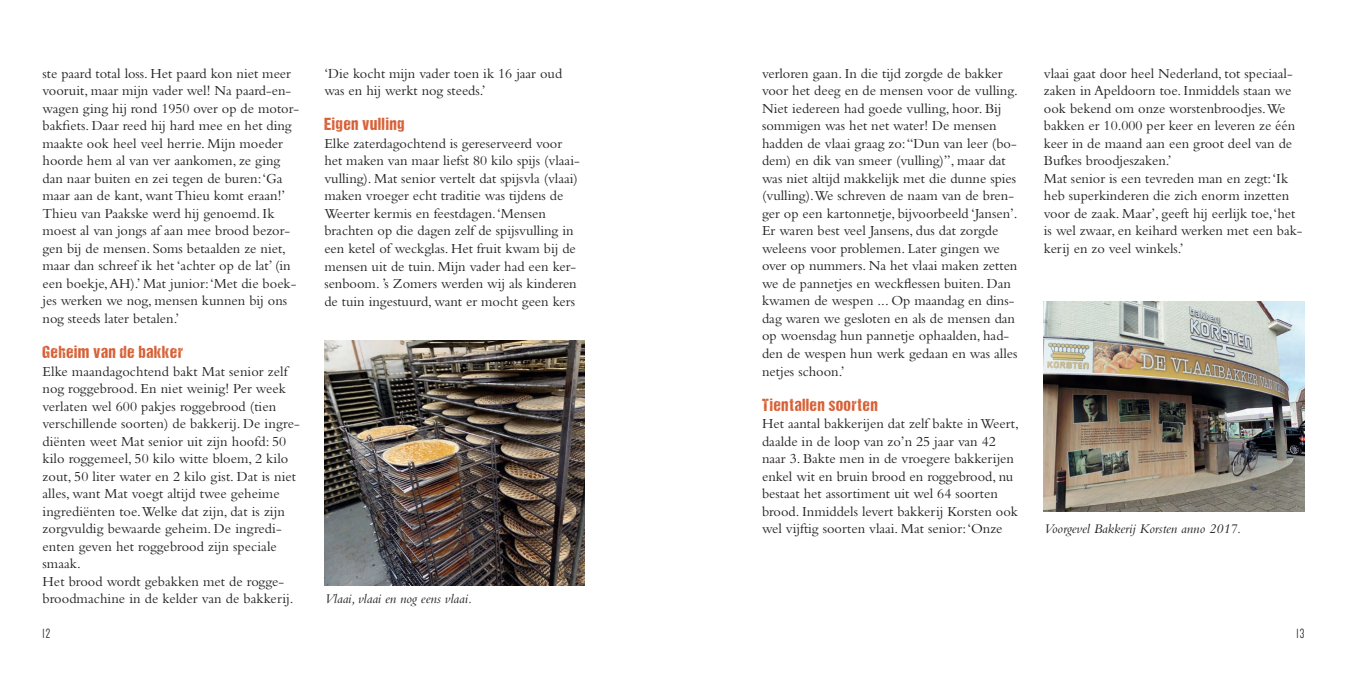
<style>
.page{position:relative;width:1347px;height:674px;background:#fff}
.page>*{position:absolute;margin:0;border:0;box-sizing:border-box;transform-origin:0 0}
.t1{font:17.5px "DCC Ash";letter-spacing:.05em;color:#d55c31}
.t2{font:14.38px/17.5px "Bembo Std";color:#231f20}
.t3{font:italic 13.75px "Bembo Std";color:#231f20}
.t4{font:13.75px "Dense";color:#231f20}
</style>
<div class="page">
<img style="left:1044px;top:301px;width:260px;height:210px">
<img style="left:324px;top:340px;width:261px;height:245px">
<p class="t2" style="left:43px;top:64px;width:258px">ste paard total loss. Het paard kon niet meer vooruit, maar mijn vader wel! Na paard-en&shy;wagen ging hij rond 1950 over op de motor&shy;bakfiets. Daar reed hij hard mee en het ding maakte ook heel veel herrie. Mijn moeder hoorde hem al van ver aankomen, ze ging dan naar buiten en zei tegen de buren: ‘Ga maar aan de kant, want Thieu komt eraan!’ Thieu van Paakske werd hij genoemd. Ik moest al van jongs af aan mee brood bezor&shy;gen bij de mensen. Soms betaalden ze niet, maar dan schreef ik het ‘achter op de lat’ (in een boekje, AH).’ Mat junior: ‘Met die boek&shy;jes werken we nog, mensen kunnen bij ons nog steeds later betalen.’</p>
<p class="t1" style="left:43px;top:342px;width:142px">Geheim van de bakker</p>
<p class="t2" style="left:43px;top:362px;width:259px">Elke maandagochtend bakt Mat senior zelf nog roggebrood. En niet weinig! Per week verlaten wel 600 pakjes roggebrood (tien verschillende soorten) de bakkerij. De ingre&shy;diënten weet Mat senior uit zijn hoofd: 50 kilo roggemeel, 50 kilo witte bloem, 2 kilo zout, 50 liter water en 2 kilo gist. Dat is niet alles, want Mat voegt altijd twee geheime ingrediënten toe. Welke dat zijn, dat is zijn zorgvuldig bewaarde geheim. De ingredi&shy;ënten geven het roggebrood zijn speciale smaak.<br>Het brood wordt gebakken met de rogge&shy;broodmachine in de kelder van de bakkerij.</p>
<p class="t2" style="left:324px;top:64px;width:239px">‘Die kocht mijn vader toen ik 16 jaar oud was en hij werkt nog steeds.’</p>
<p class="t1" style="left:324px;top:115px;width:81px">Eigen vulling</p>
<p class="t2" style="left:324px;top:134px;width:257px">Elke zaterdagochtend is gereserveerd voor het maken van maar liefst 80 kilo spijs (vlaai&shy;vulling). Mat senior vertelt dat spijsvla (vlaai) maken vroeger echt traditie was tijdens de Weerter kermis en feestdagen. ‘Mensen brachten op die dagen zelf de spijsvulling in een ketel of weckglas. Het fruit kwam bij de mensen uit de tuin. Mijn vader had een ker&shy;senboom. ’s Zomers werden wij als kinderen de tuin ingestuurd, want er mocht geen kers</p>
<p class="t3" style="left:324px;top:590px;width:149px">Vlaai, vlaai en nog eens vlaai.</p>
<p class="t2" style="left:762px;top:64px;width:257px">verloren gaan. In die tijd zorgde de bakker voor het deeg en de mensen voor de vulling.<br>Niet iedereen had goede vulling, hoor. Bij sommigen was het net water! De mensen hadden de vlaai graag zo: “Dun van leer (bo&shy;dem) en dik van smeer (vulling)”, maar dat was niet altijd makkelijk met die dunne spies (vulling).We schreven de naam van de bren&shy;ger op een kartonnetje, bijvoorbeeld ‘Jansen’.<br>Er waren best veel Jansens, dus dat zorgde weleens voor problemen. Later gingen we over op nummers. Na het vlaai maken zetten we de pannetjes en weckflessen buiten. Dan kwamen de wespen ... Op maandag en dins&shy;dag waren we gesloten en als de mensen dan op woensdag hun pannetje ophaalden, had&shy;den de wespen hun werk gedaan en was alles netjes schoon.’</p>
<p class="t1" style="left:762px;top:395px;width:117px">Tientallen soorten</p>
<p class="t2" style="left:762px;top:414px;width:258px">Het aantal bakkerijen dat zelf bakte in Weert, daalde in de loop van zo’n 25 jaar van 42 naar 3. Bakte men in de vroegere bakkerijen enkel wit en bruin brood en roggebrood, nu bestaat het assortiment uit wel 64 soorten brood. Inmiddels levert bakkerij Korsten ook wel vijftig soorten vlaai. Mat senior: ‘Onze</p>
<p class="t2" style="left:1044px;top:64px;width:260px">vlaai gaat door heel Nederland, tot speciaal&shy;zaken in Apeldoorn toe. Inmiddels staan we ook bekend om onze worstenbroodjes.We bakken er 10.000 per keer en leveren ze één keer in de maand aan een groot deel van de Bufkes broodjeszaken.’<br>Mat senior is een tevreden man en zegt: ‘Ik heb superkinderen die zich enorm inzetten voor de zaak. Maar’, geeft hij eerlijk toe, ‘het is wel zwaar, en keihard werken met een bak&shy;kerij en zo veel winkels.’</p>
<p class="t3" style="left:1044px;top:520px;width:199px">Voorgevel Bakkerij Korsten anno 2017.</p>
<p class="t4" style="left:43px;top:626px;width:9px">12</p>
<p class="t4" style="left:1296px;top:626px;width:9px">13</p>
</div>
